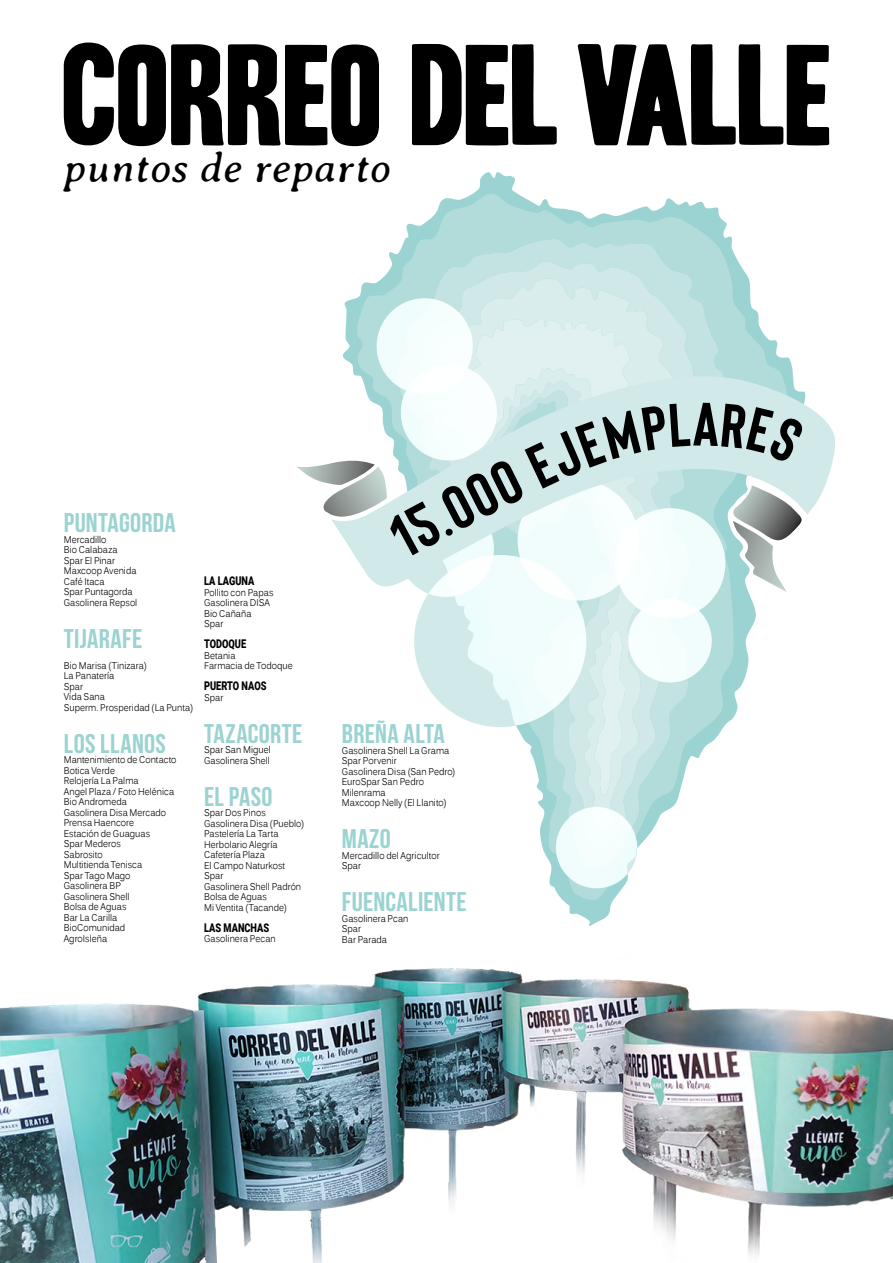
<style>
.page{position:relative;width:893px;height:1263px;background:#fff}
.page>*{position:absolute;margin:0;border:0;box-sizing:border-box;transform-origin:0 0}
.t1{font:italic 42.3px "Averia Serif Libre";letter-spacing:.02em;color:#000}
.t2{font:27px "Bebas Neue";letter-spacing:.01em;color:#9ad3d1}
.t3{font:900 12px "Roboto";color:#000;scale:.77 1}
.t4{font:9.75px/10.5px "Kalinga";color:#000;scale:.88 1}
</style>
<div class="page">
<img style="left:0;top:968px;width:893px;height:295px">
<svg style="left:64px;top:43px;width:765px;height:103px;fill:#000"></svg>
<svg style="left:343px;top:172px;width:449px;height:753px"></svg>
<svg style="left:357px;top:194px;width:431px;height:706px"></svg>
<svg style="left:397px;top:239px;width:327px;height:630px"></svg>
<svg style="left:413px;top:262px;width:281px;height:587px"></svg>
<svg style="left:426px;top:278px;width:250px;height:554px"></svg>
<svg style="left:463px;top:318px;width:166px;height:477px;fill:#daeded"></svg>
<div style="left:377px;top:298px;width:96px;height:96px;background:#f5fdfd;border-radius:50%"></div>
<div style="left:556px;top:807px;width:81px;height:81px;background:#f4fdfd;border-radius:50%"></div>
<div style="left:628px;top:599px;width:84px;height:83px;background:#f5fdfd;border-radius:50%"></div>
<div style="left:615px;top:508px;width:110px;height:111px;background:#f9fefe;border-radius:50%"></div>
<svg style="left:414px;top:555px;width:172px;height:172px;fill:#edfcfc"></svg>
<svg style="left:343px;top:365px;width:492px;height:150px"></svg>
<svg style="left:296px;top:403px;width:509px;height:189px"></svg>
<h1 class="t1" style="left:64px;top:144px;width:328px">puntos de reparto</h1>
<h2 class="t2" style="left:64px;top:508px;width:114px">PUNTAGORDA</h2>
<p class="t4" style="left:64px;top:535px;width:85px">Mercadillo<br>Bio Calabaza<br>Spar El Pinar<br>Maxcoop Avenida<br>Café Itaca<br>Spar Puntagorda<br>Gasolinera Repsol</p>
<h2 class="t2" style="left:64px;top:623px;width:80px">TIJARAFE</h2>
<p class="t4" style="left:64px;top:661px;width:149px">Bio Marisa (Tinizara)<br>La Panatería<br>Spar<br>Vida Sana<br>Superm. Prosperidad (La Punta)</p>
<h2 class="t2" style="left:64px;top:728px;width:104px">LOS LLANOS</h2>
<p class="t4" style="left:64px;top:755px;width:130px">Mantenimiento de Contacto<br>Botica Verde<br>Relojería La Palma<br>Angel Plaza / Foto Helénica<br>Bio Andromeda<br>Gasolinera Disa Mercado<br>Prensa Haencore<br>Estación de Guaguas<br>Spar Mederos<br>Sabrosito<br>Multitienda Tenisca<br>Spar Tago Mago<br>Gasolinera BP<br>Gasolinera Shell<br>Bolsa de Aguas<br>Bar La Carilla<br>BioComunidad<br>AgroIsleña</p>
<p class="t3" style="left:204px;top:572px;width:67px">LA LAGUNA</p>
<p class="t4" style="left:204px;top:588px;width:80px">Pollito con Papas<br>Gasolinera DISA<br>Bio Cañaña<br>Spar</p>
<p class="t3" style="left:204px;top:635px;width:56px">TODOQUE</p>
<p class="t4" style="left:204px;top:651px;width:102px">Betania<br>Farmacia de Todoque</p>
<p class="t3" style="left:204px;top:677px;width:83px">PUERTO NAOS</p>
<p class="t4" style="left:204px;top:693px;width:23px">Spar</p>
<h2 class="t2" style="left:204px;top:719px;width:100px">TAZACORTE</h2>
<p class="t4" style="left:204px;top:745px;width:77px">Spar San Miguel<br>Gasolinera Shell</p>
<h2 class="t2" style="left:204px;top:782px;width:70px">EL PASO</h2>
<p class="t4" style="left:204px;top:808px;width:115px">Spar Dos Pinos<br>Gasolinera Disa (Pueblo)<br>Pastelería La Tarta<br>Herbolario Alegría<br>Cafetería Plaza<br>El Campo Naturkost<br>Spar<br>Gasolinera Shell Padrón<br>Bolsa de Aguas<br>Mi Ventita (Tacande)</p>
<p class="t3" style="left:204px;top:919px;width:86px">LAS MANCHAS</p>
<p class="t4" style="left:204px;top:934px;width:83px">Gasolinera Pecan</p>
<h2 class="t2" style="left:342px;top:719px;width:104px">BREÑA ALTA</h2>
<p class="t4" style="left:342px;top:746px;width:130px">Gasolinera Shell La Grama<br>Spar Porvenir<br>Gasolinera Disa (San Pedro)<br>EuroSpar San Pedro<br>Milenrama<br>Maxcoop Nelly (El Llanito)</p>
<h2 class="t2" style="left:342px;top:824px;width:50px">MAZO</h2>
<p class="t4" style="left:342px;top:851px;width:113px">Mercadillo del Agricultor<br>Spar</p>
<h2 class="t2" style="left:342px;top:887px;width:126px">FUENCALIENTE</h2>
<p class="t4" style="left:342px;top:914px;width:77px">Gasolinera Pcan<br>Spar<br>Bar Parada</p>
</div>
